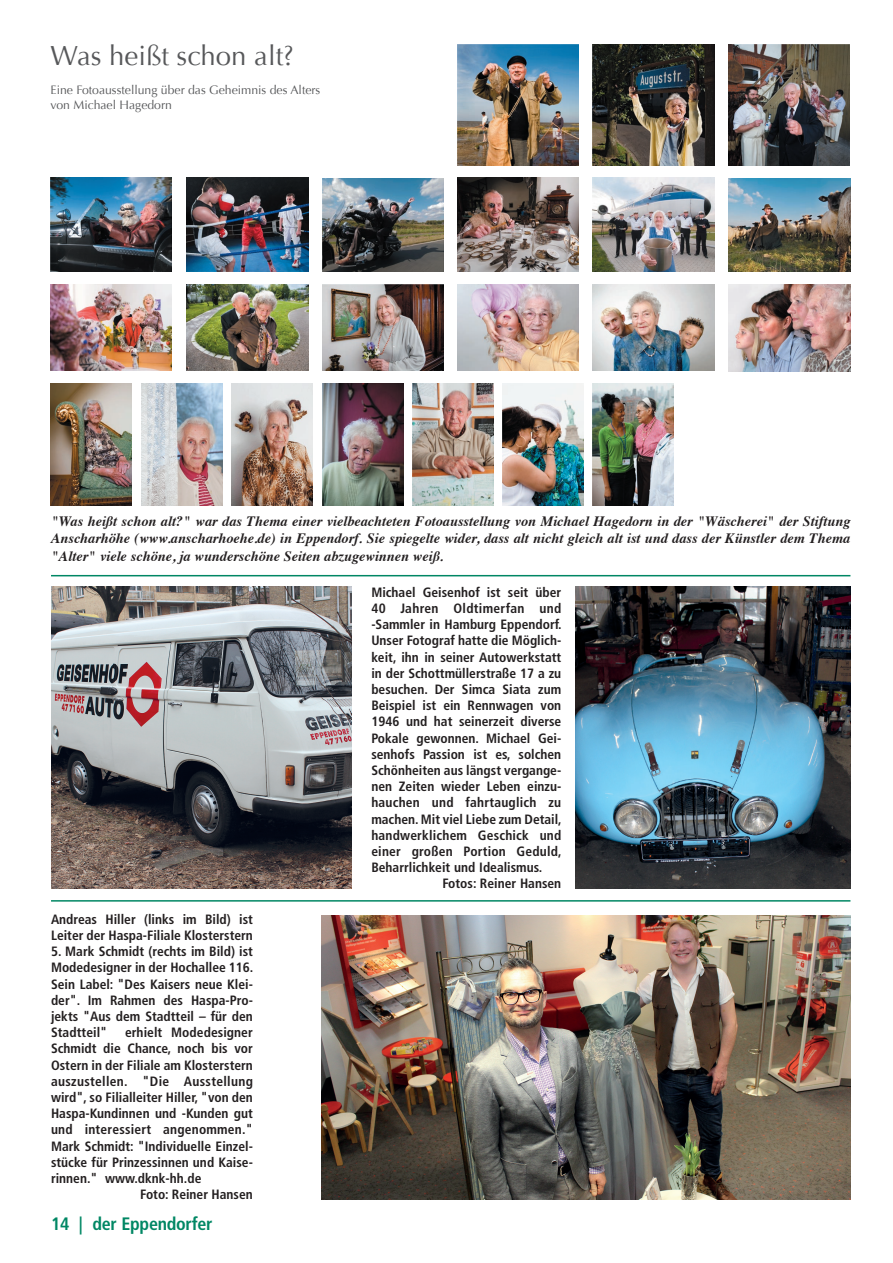
<style>
.page{position:relative;width:893px;height:1263px;background:#fff}
.page>*{position:absolute;margin:0;border:0;box-sizing:border-box;transform-origin:0 0}
.t1{font:27.6px "Optima";color:#57585a}
.t2{font:700 condensed 18px "Frutiger";letter-spacing:-.015em;color:#008764}
.t3{font:italic 700 14.25px/17.2px "Times";color:#231f20;text-align:justify}
.t4{font:700 condensed 13.5px/16.2px "Frutiger";color:#231f20}
.t5{font:700 condensed 13.5px "Frutiger";letter-spacing:.025em;color:#231f20}
.t6{font:700 condensed 13.5px "Frutiger";letter-spacing:.02em;color:#231f20}
.t7{font:12.3px/14.7px "Optima";color:#57585a}
</style>
<div class="page">
<img style="left:51px;top:178px;width:121px;height:93px">
<img style="left:186px;top:178px;width:122px;height:93px">
<img style="left:322px;top:178px;width:122px;height:94px">
<img style="left:457px;top:178px;width:121px;height:93px">
<img style="left:593px;top:178px;width:122px;height:93px">
<img style="left:729px;top:178px;width:121px;height:94px">
<img style="left:457px;top:44px;width:121px;height:121px">
<img style="left:593px;top:44px;width:122px;height:121px">
<img style="left:729px;top:44px;width:121px;height:121px">
<img style="left:457px;top:284px;width:121px;height:86px">
<img style="left:593px;top:284px;width:122px;height:86px">
<img style="left:729px;top:285px;width:121px;height:87px">
<img style="left:51px;top:284px;width:121px;height:86px">
<img style="left:186px;top:284px;width:122px;height:86px">
<img style="left:322px;top:285px;width:122px;height:86px">
<img style="left:51px;top:384px;width:81px;height:122px">
<img style="left:141px;top:384px;width:81px;height:122px">
<img style="left:232px;top:384px;width:81px;height:122px">
<img style="left:322px;top:384px;width:81px;height:122px">
<img style="left:413px;top:384px;width:81px;height:122px">
<img style="left:502px;top:384px;width:81px;height:122px">
<img style="left:593px;top:384px;width:81px;height:122px">
<img style="left:321px;top:916px;width:529px;height:283px">
<hr style="left:51px;top:900px;width:799px;height:2px;background:#008764">
<img style="left:575px;top:587px;width:275px;height:301px">
<img style="left:51px;top:587px;width:300px;height:301px">
<hr style="left:51px;top:575px;width:799px;height:1px;background:#008764">
<h1 class="t1" style="left:51px;top:40px;width:245px">Was heißt schon alt?</h1>
<p class="t7" style="left:51px;top:83px;width:271px">Eine Fotoausstellung über das Geheimnis des Alters von Michael Hagedorn</p>
<p class="t3" style="left:51px;top:511px;width:801px">"Was heißt schon alt?" war das Thema einer vielbeachteten Fotoausstellung von Michael Hagedorn in der "Wäscherei" der Stiftung Anscharhöhe (www.anscharhoehe.de) in Eppendorf. Sie spiegelte wider, dass alt nicht gleich alt ist und dass der Künstler dem Thema "Alter" viele schöne, ja wunderschöne Seiten abzugewinnen weiß.</p>
<p class="t4" style="left:51px;top:911px;width:203px">Andreas Hiller (links im Bild) ist<br>Leiter der Haspa-Filiale Klosterstern</p>
<p class="t4" style="left:51px;top:943px;width:204px;text-align:justify">5. Mark Schmidt (rechts im Bild) ist Modedesigner in der Hochallee 116.<br>Sein Label: "Des Kaisers neue Klei&shy;der". Im Rahmen des Haspa-Pro&shy;jekts "Aus dem Stadtteil – für den Stadtteil"</p>
<p class="t4" style="left:125px;top:1024px;width:129px">erhielt Modedesigner</p>
<p class="t4" style="left:51px;top:1040px;width:203px">Schmidt die Chance, noch bis vor</p>
<p class="t4" style="left:51px;top:1057px;width:203px">Ostern in der Filiale am Klosterstern</p>
<p class="t5" style="left:51px;top:1073px;width:203px">auszustellen. "Die Ausstellung</p>
<p class="t4" style="left:51px;top:1089px;width:203px">wird", so Filialleiter Hiller, "von den</p>
<p class="t4" style="left:51px;top:1105px;width:203px">Haspa-Kundinnen und -Kunden gut</p>
<p class="t4" style="left:51px;top:1121px;width:203px">und interessiert angenommen."</p>
<p class="t4" style="left:51px;top:1138px;width:203px">Mark Schmidt: "Individuelle Einzel-</p>
<p class="t4" style="left:51px;top:1154px;width:203px">stücke für Prinzessinnen und Kaise-</p>
<p class="t4" style="left:51px;top:1170px;width:152px">rinnen." www.dknk-hh.de</p>
<p class="t4" style="left:140px;top:1186px;width:114px">Foto: Reiner Hansen</p>
<h2 class="t2" style="left:51px;top:1213px;width:163px">14 | der Eppendorfer</h2>
<p class="t4" style="left:371px;top:584px;width:191px">Michael Geisenhof ist seit über</p>
<p class="t6" style="left:371px;top:600px;width:191px">40 Jahren Oldtimerfan und</p>
<p class="t4" style="left:371px;top:616px;width:192px">-Sammler in Hamburg Eppendorf.</p>
<p class="t4" style="left:371px;top:633px;width:191px">Unser Fotograf hatte die Möglich-</p>
<p class="t4" style="left:371px;top:649px;width:191px">keit, ihn in seiner Autowerkstatt</p>
<p class="t4" style="left:371px;top:665px;width:191px">in der Schottmüllerstraße 17 a zu</p>
<p class="t4" style="left:371px;top:681px;width:191px">besuchen. Der Simca Siata zum</p>
<p class="t4" style="left:371px;top:697px;width:191px">Beispiel ist ein Rennwagen von</p>
<p class="t4" style="left:371px;top:714px;width:191px">1946 und hat seinerzeit diverse</p>
<p class="t4" style="left:371px;top:730px;width:191px">Pokale gewonnen. Michael Gei-</p>
<p class="t4" style="left:371px;top:746px;width:191px">senhofs Passion ist es, solchen</p>
<p class="t4" style="left:371px;top:762px;width:191px">Schönheiten aus längst vergange-</p>
<p class="t4" style="left:371px;top:778px;width:191px">nen Zeiten wieder Leben einzu-</p>
<p class="t4" style="left:371px;top:795px;width:191px">hauchen und fahrtauglich zu</p>
<p class="t4" style="left:371px;top:811px;width:192px">machen. Mit viel Liebe zum Detail,</p>
<p class="t4" style="left:371px;top:827px;width:191px">handwerklichem Geschick und</p>
<p class="t4" style="left:371px;top:843px;width:192px">einer großen Portion Geduld,</p>
<p class="t4" style="left:371px;top:859px;width:172px">Beharrlichkeit und Idealismus.</p>
<p class="t4" style="left:442px;top:876px;width:120px">Fotos: Reiner Hansen</p>
</div>
